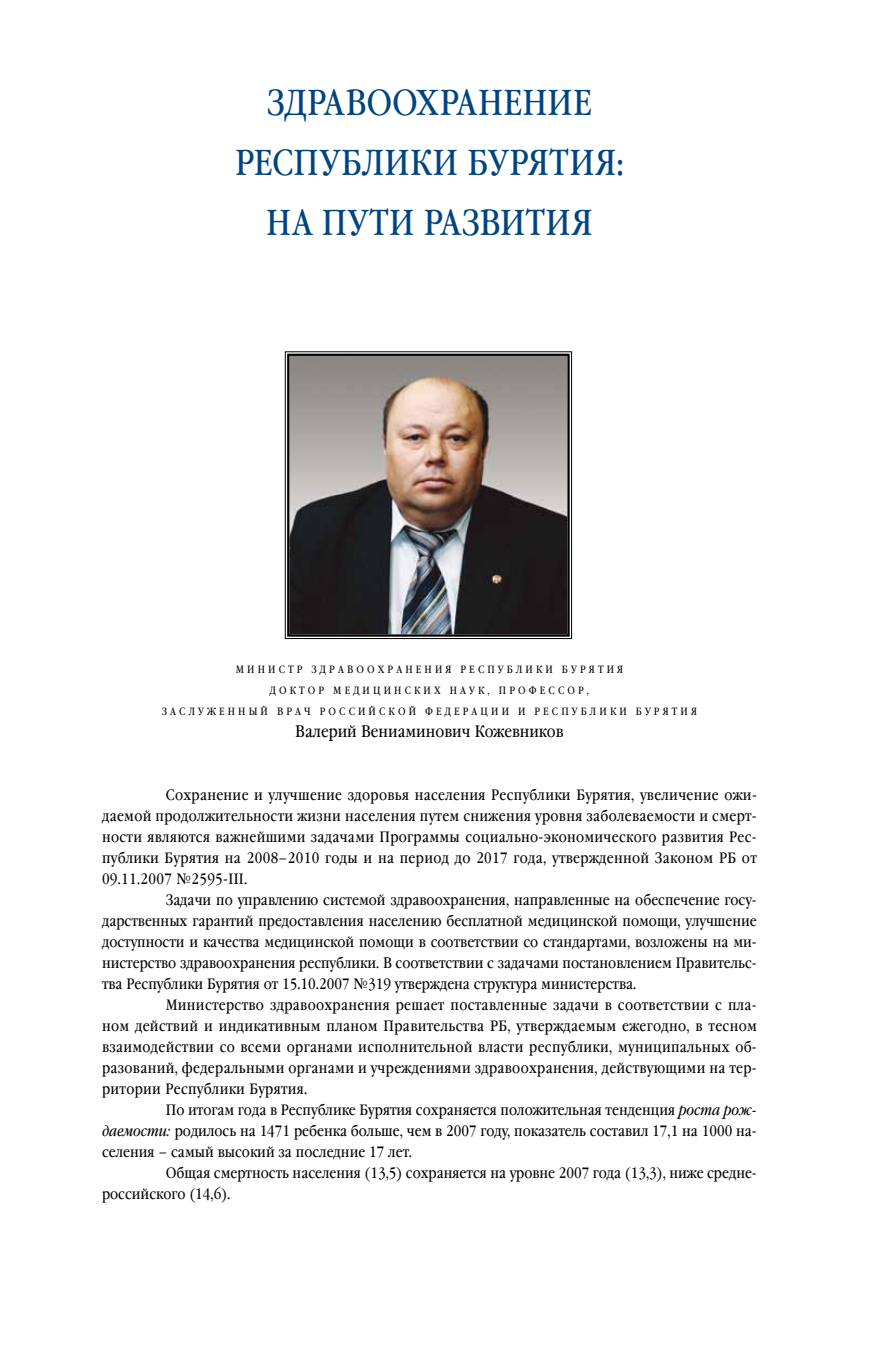
<style>
.page{position:relative;width:893px;height:1361px;background:#fff}
.page>*{position:absolute;margin:0;border:0;box-sizing:border-box;transform-origin:0 0}
.t1{font:36px/60px "Garamond Book Narrow C";letter-spacing:.005em;color:#004481}
.t2{font:16.5px "Garamond Book Narrow C";color:#000}
.t3{font:15px "Garamond Book Narrow C";letter-spacing:.005em;color:#000}
.t4{font:10.5px "Garamond Book Narrow C";letter-spacing:.3em;color:#000}
.s1{font-style:italic}
</style>
<div class="page">
<img style="left:285px;top:351px;width:287px;height:288px">
<div style="left:287px;top:354px;width:283px;height:283px;border:2px solid #000"></div>
<h1 class="t1" style="left:235px;top:74px;width:74px;text-indent:32px">Здравоохранение<br>Республики</h1>
<h1 class="t1" style="left:467px;top:134px;width:158px">Бурятия:</h1>
<h1 class="t1" style="left:266px;top:194px;width:80px">на пути</h1>
<h1 class="t1" style="left:424px;top:194px;width:22px">развити</h1>
<h1 class="t1" style="left:572px;top:194px;width:18px">я</h1>
<p class="t4" style="left:236px;top:663px;width:22px">М инистр</p>
<p class="t4" style="left:311px;top:663px;width:11px">здравоохранени</p>
<p class="t4" style="left:445px;top:663px;width:35px">я Республики</p>
<p class="t4" style="left:562px;top:663px;width:62px">Бур яти я</p>
<p class="t4" style="left:270px;top:684px;width:11px">доктор</p>
<p class="t4" style="left:333px;top:684px;width:11px">медицинских</p>
<p class="t4" style="left:450px;top:684px;width:10px">наук</p>
<p class="t4" style="left:488px;top:684px;width:22px">, профессор</p>
<p class="t4" style="left:587px;top:684px;width:4px">,</p>
<p class="t4" style="left:162px;top:705px;width:10px">заслу</p>
<p class="t4" style="left:207px;top:705px;width:23px">ж енный</p>
<p class="t4" style="left:277px;top:705px;width:9px">вра</p>
<p class="t4" style="left:304px;top:705px;width:35px">ч Российской</p>
<p class="t4" style="left:425px;top:705px;width:22px">Ф едерации</p>
<p class="t4" style="left:518px;top:705px;width:36px">и Р еспублики</p>
<p class="t4" style="left:636px;top:705px;width:62px">Бур яти я</p>
<p class="t2" style="left:295px;top:722px;width:270px">Валерий Вениаминович Кожевников</p>
<p class="t3" style="left:166px;top:786px;width:593px">Сохранение и улучшение здоровья населения Республики Бурятия, увеличение ожи-</p>
<p class="t3" style="left:102px;top:807px;width:656px">даемой продолжительности жизни населения путем снижения уровня заболеваемости и смерт-</p>
<p class="t3" style="left:102px;top:828px;width:656px">ности являются важнейшими задачами Программы социально-экономического развития Рес-</p>
<p class="t3" style="left:102px;top:849px;width:656px">публики Бурятия на 2008–2010 годы и на период до 2017 года, утвержденной Законом РБ от</p>
<p class="t3" style="left:102px;top:870px;width:147px">09.11.2007 №2595-III.</p>
<p class="t3" style="left:166px;top:891px;width:593px">Задачи по управлению системой здравоохранения, направленные на обеспечение госу-</p>
<p class="t3" style="left:102px;top:912px;width:656px">дарственных гарантий предоставления населению бесплатной медицинской помощи, улучшение</p>
<p class="t3" style="left:102px;top:933px;width:656px">доступности и качества медицинской помощи в соответствии со стандартами, возложены на ми-</p>
<p class="t3" style="left:102px;top:954px;width:656px">нистерство здравоохранения республики. В соответствии с задачами постановлением Правительс-</p>
<p class="t3" style="left:102px;top:975px;width:536px">тва Республики Бурятия от 15.10.2007 №319 утверждена структура министерства.</p>
<p class="t3" style="left:166px;top:996px;width:593px">Министерство здравоохранения решает поставленные задачи в соответствии с пла-</p>
<p class="t3" style="left:102px;top:1017px;width:656px">ном действий и индикативным планом Правительства РБ, утверждаемым ежегодно, в тесном</p>
<p class="t3" style="left:102px;top:1038px;width:656px">взаимодействии со всеми органами исполнительной власти республики, муниципальных об-</p>
<p class="t3" style="left:102px;top:1059px;width:656px">разований, федеральными органами и учреждениями здравоохранения, действующими на тер-</p>
<p class="t3" style="left:102px;top:1080px;width:207px">ритории Республики Бурятия.</p>
<p class="t3" style="left:166px;top:1101px;width:593px">По итогам года в Республике Бурятия сохраняется положительная тенденция <span class="s1">роста рож-</span></p>
<p class="t3" style="left:102px;top:1122px;width:656px"><span class="s1">даемости:</span> родилось на 1471 ребенка больше, чем в 2007 году, показатель составил 17,1 на 1000 на-</p>
<p class="t3" style="left:102px;top:1143px;width:311px">селения – самый высокий за последние 17 лет.</p>
<p class="t3" style="left:166px;top:1164px;width:593px">Общая смертность населения (13,5) сохраняется на уровне 2007 года (13,3), ниже средне-</p>
<p class="t3" style="left:102px;top:1185px;width:130px">российского (14,6).</p>
</div>
